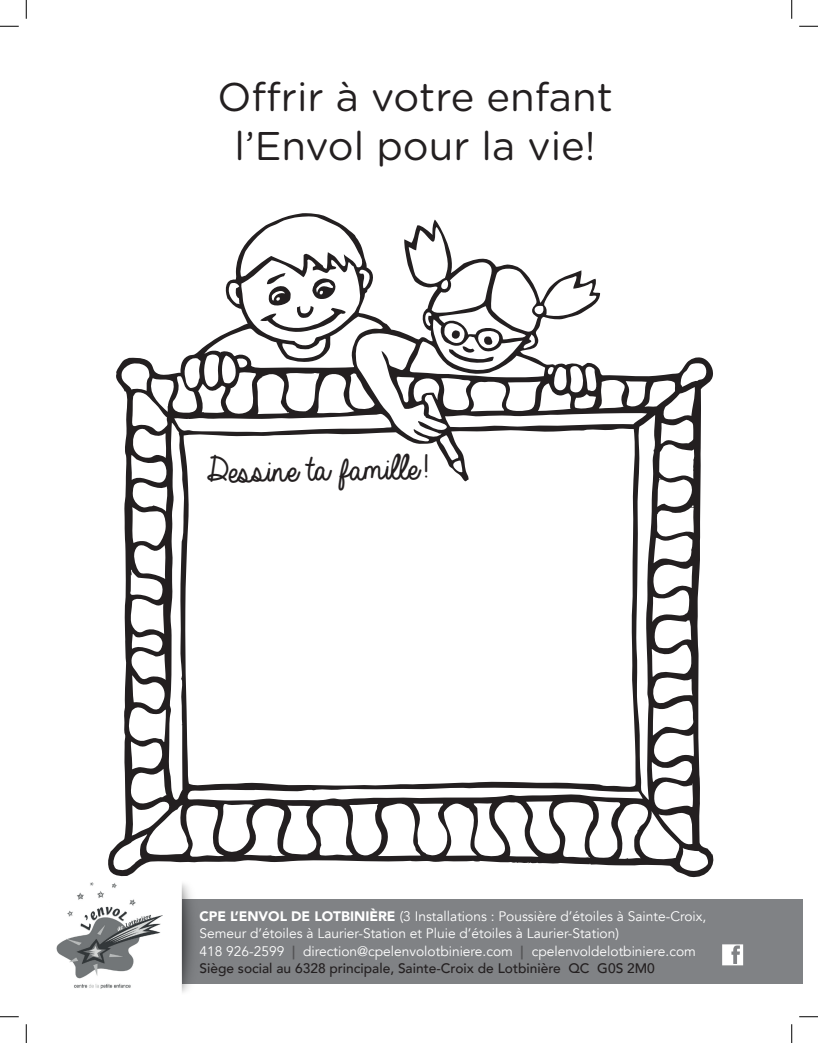
<style>
.page{position:relative;width:818px;height:1043px;background:#fff}
.page>*{position:absolute;margin:0;border:0;box-sizing:border-box;transform-origin:0 0}
.t1{font:40px/48.8px "Gotham Rounded";color:#231f20;text-align:center}
.t2{font:38px "Always In My Heart";color:#231f20}
.t3{font:13.75px/17.5px "Avenir";color:#fff}
.s1{font-weight:900}
.s2{font-weight:800;color:#535355}
.s3{font-weight:500;color:#231f20}
</style>
<div class="page">
<div style="left:182px;top:899px;width:620px;height:84px;background:#808285"></div>
<img style="left:182px;top:883px;width:22px;height:110px">
<img style="left:56px;top:882px;width:107px;height:106px">
<svg style="left:108px;top:213px;width:606px;height:665px"></svg>
<svg style="left:260px;top:273px;width:85px;height:59px"></svg>
<svg style="left:722px;top:944px;width:21px;height:21px"></svg>
<svg style="left:0;top:25px;width:19px;height:2px"></svg>
<svg style="left:799px;top:25px;width:19px;height:2px"></svg>
<svg style="left:0;top:1016px;width:19px;height:1px"></svg>
<svg style="left:799px;top:1016px;width:19px;height:1px"></svg>
<svg style="left:25px;top:0;width:2px;height:19px"></svg>
<svg style="left:25px;top:1024px;width:2px;height:18px"></svg>
<svg style="left:791px;top:0;width:1px;height:19px"></svg>
<svg style="left:791px;top:1024px;width:1px;height:18px"></svg>
<h1 class="t1" style="left:217px;top:71px;width:397px">Offrir à votre enfant l’Envol pour la vie!</h1>
<h2 class="t2" style="left:199px;top:451px;width:220px;rotate:-1deg">Dessine ta famille!</h2>
<p class="t3" style="left:199px;top:907px;width:508px"><span class="s1">CPE L’ENVOL DE LOTBINIÈRE</span> (3 Installations : Poussière d’étoiles à Sainte-Croix, Semeur d’étoiles à Laurier-Station et Pluie d’étoiles à Laurier-Station)<br>418 926-2599 <span class="s2">|</span> direction@cpelenvolotbiniere.com <span class="s2">|</span> cpelenvoldelotbiniere.com <span class="s3">Siège social au 6328 principale, Sainte-Croix de Lotbinière QC G0S 2M0</span></p>
</div>
